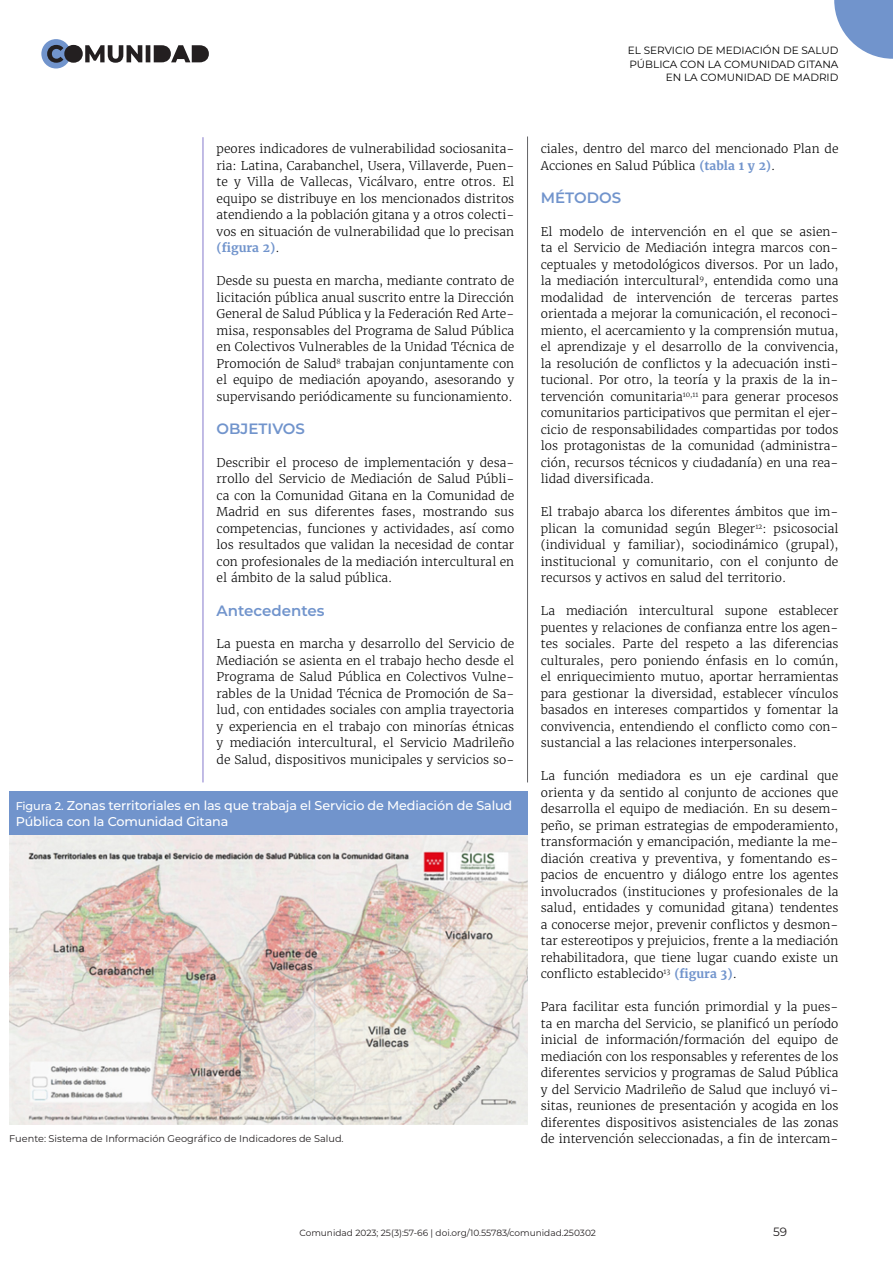
<style>
.page{position:relative;width:893px;height:1263px;background:#fff}
.page>*{position:absolute;margin:0;border:0;box-sizing:border-box;transform-origin:0 0}
.Tit1{font:600 15px "Montserrat";color:#7194cc}
.Tit2{font:600 15px "Montserrat";color:#7194cc}
.titol_fig{font:500 12.75px/16.5px "Montserrat";letter-spacing:-.01em;color:#fff}
.Texto{font:300 12px/16.5px "Merriweather";color:#000;text-align:justify}
.t1{font:12px "Montserrat";color:#231f20}
.Variable1{font:10.5px/13.5px "Montserrat";color:#000;text-align:right}
.Taules_-_pies{font:9.75px "Montserrat";color:#231f20}
.t2{font:9px "Montserrat";color:#231f20}
.s1{font-weight:700;color:#7194cc}
.s2{font-size:11.25px}
</style>
<div class="page">
<hr style="left:203px;top:137px;width:1px;height:645px;background:#867acc">
<hr style="left:527px;top:137px;width:1px;height:645px;background:#636366">
<div style="left:41px;top:39px;width:30px;height:29px;background:#7194cc;border-radius:50%"></div>
<svg style="left:47px;top:45px;width:162px;height:18px"></svg>
<svg style="left:834px;top:0;width:59px;height:59px"></svg>
<img style="left:9px;top:835px;width:519px;height:290px">
<div style="left:9px;top:791px;width:519px;height:44px;background:#7194cc"></div>
<p class="Texto" style="left:217px;top:140px;width:299px">peores indicadores de vulnerabilidad sociosanita&shy;ria: Latina, Carabanchel, Usera, Villaverde, Puen&shy;te y Villa de Vallecas, Vicálvaro, entre otros. El equipo se distribuye en los mencionados distritos atendiendo a la población gitana y a otros colecti&shy;vos en situación de vulnerabilidad que lo precisan <span class="s1">(figura 2)</span>.</p>
<p class="Texto" style="left:217px;top:272px;width:299px">Desde su puesta en marcha, mediante contrato de licitación pública anual suscrito entre la Dirección General de Salud Pública y la Federación Red Arte&shy;misa, responsables del Programa de Salud Pública en Colectivos Vulnerables de la Unidad Técnica de Promoción de Salud<sup>8</sup> trabajan conjuntamente con el equipo de mediación apoyando, asesorando y supervisando periódicamente su funcionamiento.</p>
<p class="Tit1" style="left:217px;top:418px;width:90px">OBJETIVOS</p>
<p class="Texto" style="left:217px;top:454px;width:299px">Describir el proceso de implementación y desa&shy;rrollo del Servicio de Mediación de Salud Públi&shy;ca con la Comunidad Gitana en la Comunidad de Madrid en sus diferentes fases, mostrando sus competencias, funciones y actividades, así como los resultados que validan la necesidad de contar con profesionales de la mediación intercultural en el ámbito de la salud pública.</p>
<p class="Tit2" style="left:217px;top:600px;width:109px">Antecedentes</p>
<p class="Texto" style="left:217px;top:635px;width:299px">La puesta en marcha y desarrollo del Servicio de Mediación se asienta en el trabajo hecho desde el Programa de Salud Pública en Colectivos Vulne&shy;rables de la Unidad Técnica de Promoción de Sa&shy;lud, con entidades sociales con amplia trayectoria y experiencia en el trabajo con minorías étnicas y mediación intercultural, el Servicio Madrileño de Salud, dispositivos municipales y servicios so-</p>
<p class="titol_fig" style="left:16px;top:796px;width:498px"><span class="s2">Figura 2.</span> Zonas territoriales en las que trabaja el Servicio de Mediación de Salud<br>Pública con la Comunidad Gitana</p>
<p class="Taules_-_pies" style="left:9px;top:1131px;width:336px">Fuente: Sistema de Información Geográfico de Indicadores de Salud.</p>
<p class="Variable1" style="left:628px;top:43px;width:212px">EL SERVICIO DE MEDIACIÓN DE SALUD<br>PÚBLICA CON LA COMUNIDAD GITANA<br>EN LA COMUNIDAD DE MADRID</p>
<p class="Texto" style="left:541px;top:140px;width:299px">ciales, dentro del marco del mencionado Plan de<br>Acciones en Salud Pública <span class="s1">(tabla 1 y 2)</span>.</p>
<p class="Tit1" style="left:541px;top:187px;width:82px">MÉTODOS</p>
<p class="Texto" style="left:541px;top:223px;width:299px">El modelo de intervención en el que se asien&shy;ta el Servicio de Mediación integra marcos con&shy;ceptuales y metodológicos diversos. Por un lado, la mediación intercultural<sup>9</sup>, entendida como una modalidad de intervención de terceras partes orientada a mejorar la comunicación, el reconoci&shy;miento, el acercamiento y la comprensión mutua, el aprendizaje y el desarrollo de la convivencia, la resolución de conflictos y la adecuación insti&shy;tucional. Por otro, la teoría y la praxis de la in&shy;tervención comunitaria<sup>10,11</sup> para generar procesos comunitarios participativos que permitan el ejer&shy;cicio de responsabilidades compartidas por todos los protagonistas de la comunidad (administra&shy;ción, recursos técnicos y ciudadanía) en una rea&shy;lidad diversificada.</p>
<p class="Texto" style="left:541px;top:503px;width:299px">El trabajo abarca los diferentes ámbitos que im&shy;plican la comunidad según Bleger<sup>12</sup>: psicosocial (individual y familiar), sociodinámico (grupal), institucional y comunitario, con el conjunto de recursos y activos en salud del territorio.</p>
<p class="Texto" style="left:541px;top:602px;width:299px">La mediación intercultural supone establecer puentes y relaciones de confianza entre los agen&shy;tes sociales. Parte del respeto a las diferencias culturales, pero poniendo énfasis en lo común, el enriquecimiento mutuo, aportar herramientas para gestionar la diversidad, establecer vínculos basados en intereses compartidos y fomentar la convivencia, entendiendo el conflicto como con&shy;sustancial a las relaciones interpersonales.</p>
<p class="Texto" style="left:541px;top:767px;width:299px">La función mediadora es un eje cardinal que orienta y da sentido al conjunto de acciones que desarrolla el equipo de mediación. En su desem&shy;peño, se priman estrategias de empoderamiento, transformación y emancipación, mediante la me&shy;diación creativa y preventiva, y fomentando es&shy;pacios de encuentro y diálogo entre los agentes involucrados (instituciones y profesionales de la salud, entidades y comunidad gitana) tendentes a conocerse mejor, prevenir conflictos y desmon&shy;tar estereotipos y prejuicios, frente a la mediación rehabilitadora, que tiene lugar cuando existe un conflicto establecido<sup>13</sup> <span class="s1">(figura 3)</span>.</p>
<p class="Texto" style="left:541px;top:998px;width:299px">Para facilitar esta función primordial y la pues&shy;ta en marcha del Servicio, se planificó un período inicial de información/formación del equipo de mediación con los responsables y referentes de los diferentes servicios y programas de Salud Pública y del Servicio Madrileño de Salud que incluyó vi&shy;sitas, reuniones de presentación y acogida en los diferentes dispositivos asistenciales de las zonas de intervención seleccionadas, a fin de intercam-</p>
<p class="t2" style="left:299px;top:1226px;width:298px">Comunidad 2023; 25(3):57-66 | doi.org/10.55783/comunidad.250302</p>
<p class="t1" style="left:773px;top:1223px;width:16px">59</p>
</div>
